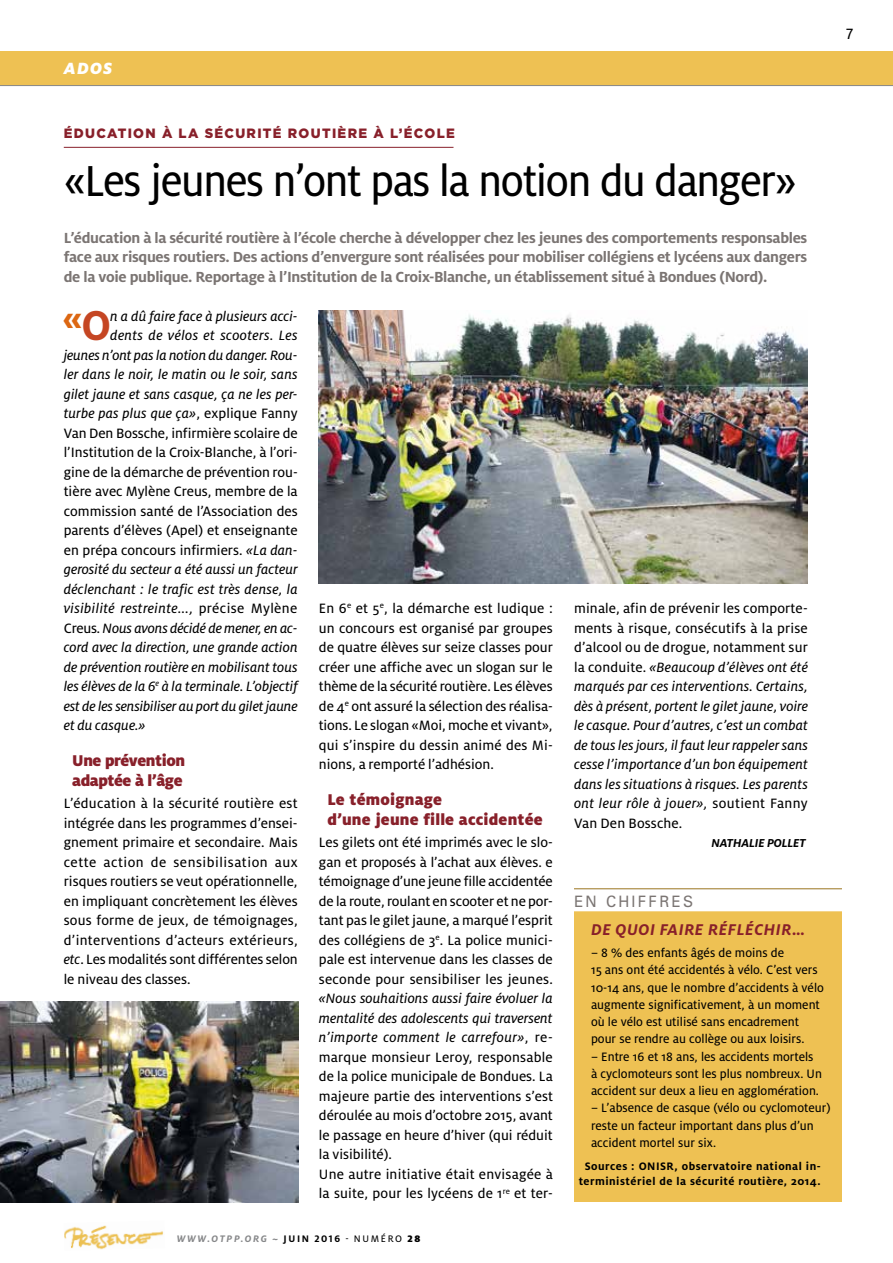
<style>
.page{position:relative;width:893px;height:1263px;background:#fff}
.page>*{position:absolute;margin:0;border:0;box-sizing:border-box;transform-origin:0 0}
.t1{font:48px "Milo OT Text";letter-spacing:-.03em;color:#000;scale:.94 1}
.t2{font:700 37.05px "Milo OT";color:#dc6712}
.t3{font:italic 900 18px "Milo OT";color:#fff}
.t4{font:900 17.25px/19.5px "Milo OT";letter-spacing:.01em;color:#88202a}
.t5{font:900 17.25px/19.5px "Milo OT";letter-spacing:-.025em;color:#88202a}
.t6{font:italic 700 17.25px "Milo OT";letter-spacing:.03em;color:#88202a}
.t7{font:16.5px "Milo OT Text";color:#000}
.t8{font:700 16.2px/19.5px "Milo OT";letter-spacing:-.02em;color:#7b7573;text-align:justify}
.t9{font:15.75px "Zurich BT";letter-spacing:.15em;color:#7b7573}
.t10{font:15px/19.5px "Milo OT Text";color:#000;text-align:justify}
.t11{font:15px/19.5px "Milo OT Text Ita";color:#000;text-align:justify}
.t12{font:13.5px/17.2px "Milo OT Text";color:#000}
.t13{font:900 13.5px "Gotham";letter-spacing:.1em;color:#88202a}
.t14{font:italic 700 12.75px "Milo OT";letter-spacing:-.015em;color:#000}
.t15{font:700 12px/15px "Milo OT";letter-spacing:.04em;color:#000;text-align:center}
.t16{font:italic 700 10.5px "Milo OT";letter-spacing:.16em;color:#87888a}
.s1{font-size:46.35px;color:#c54623}
.s2{font-family:"Milo OT Text"}
.s3{font-family:"Milo OT Text Ita"}
.s4{font-style:normal;color:#000}
.s5{font-family:"Milo OT Text";font-weight:400;font-style:normal;color:#000}
.s6{font-weight:900;font-style:normal;color:#000}
</style>
<div class="page">
<hr style="left:64px;top:147px;width:389px;height:1px;background:#88202a">
<div style="left:574px;top:889px;width:268px;height:313px;background:#eec153"></div>
<div style="left:574px;top:889px;width:268px;height:22px;background:#fff"></div>
<img style="left:319px;top:311px;width:489px;height:272px">
<img style="left:0;top:1001px;width:298px;height:201px">
<div style="left:0;top:51px;width:893px;height:34px;background:#eec153"></div>
<hr style="left:0;top:85px;width:893px;height:1px;background:#87888a">
<img style="left:64px;top:1225px;width:99px;height:25px">
<p class="t3" style="left:64px;top:58px;width:50px">ADOS</p>
<p class="t7" style="left:846px;top:24px;width:9px">7</p>
<p class="t13" style="left:64px;top:124px;width:393px">ÉDUCATION À LA SÉCURITÉ ROUTIÈRE À L’ÉCOLE</p>
<h1 class="t1" style="left:64px;top:155px;width:781px">«Les jeunes n’ont pas la notion du danger»</h1>
<p class="t8" style="left:64px;top:228px;width:745px">L’éducation à la sécurité routière à l’école cherche à développer chez les jeunes des comportements responsables face aux risques routiers. Des actions d’envergure sont réalisées pour mobiliser collégiens et lycéens aux dangers de la voie publique. Reportage à l’Institution de la Croix-Blanche, un établissement situé à Bondues (Nord).</p>
<h2 class="t2" style="left:63px;top:297px;width:50px">«<span class="s1">O</span></h2>
<p class="t11" style="left:64px;top:306px;width:235px;text-align:right">n a dû faire face à plusieurs acci-<br>dents de vélos et scooters. Les<br>jeunes n’ont pas la notion du danger. Rou&shy;ler dans le noir, le matin ou le soir, sans gilet jaune et sans casque, ça ne les per&shy;turbe pas plus que ça»<span class="s2">, explique Fanny</span></p>
<p class="t10" style="left:64px;top:423px;width:235px">Van Den Bossche, infirmière scolaire de l’Institution de la Croix-Blanche, à l’ori&shy;gine de la démarche de prévention rou&shy;tière avec Mylène Creus, membre de la commission santé de l’Association des parents d’élèves (Apel) et enseignante en prépa concours infirmiers. <span class="s3">«La dan-</span></p>
<p class="t11" style="left:64px;top:560px;width:236px">gerosité du secteur a été aussi un facteur déclenchant : le trafic est très dense, la visibilité restreinte..., <span class="s2">précise Mylène Creus</span>. Nous avons décidé de mener, en ac&shy;cord avec la direction, une grande action de prévention routière en mobilisant tous les élèves de la 6<sup>e</sup> à la terminale. L’objectif est de les sensibiliser au port du gilet jaune et du casque.»</p>
<p class="t5" style="left:72px;top:751px;width:114px">Une prévention adaptée à l’âge</p>
<p class="t10" style="left:64px;top:794px;width:236px">L’éducation à la sécurité routière est intégrée dans les programmes d’ensei&shy;gnement primaire et secondaire. Mais cette action de sensibilisation aux risques routiers se veut opérationnelle, en impliquant concrètement les élèves sous forme de jeux, de témoignages, d’interventions d’acteurs extérieurs, <span class="s3">etc</span>. Les modalités sont différentes selon le niveau des classes.</p>
<p class="t10" style="left:319px;top:599px;width:235px">En 6<sup>e</sup> et 5<sup>e</sup>, la démarche est ludique : un concours est organisé par groupes de quatre élèves sur seize classes pour créer une affiche avec un slogan sur le thème de la sécurité routière. Les élèves de 4<sup>e</sup> ont assuré la sélection des réalisa&shy;tions. Le slogan «Moi, moche et vivant», qui s’inspire du dessin animé des Mi&shy;nions, a remporté l’adhésion.</p>
<p class="t4" style="left:327px;top:790px;width:217px">Le témoignage<br>d’une jeune fille accidentée</p>
<p class="t10" style="left:319px;top:833px;width:235px">Les gilets ont été imprimés avec le slo&shy;gan et proposés à l’achat aux élèves. e témoignage d’une jeune fille accidentée de la route, roulant en scooter et ne por&shy;tant pas le gilet jaune, a marqué l’esprit des collégiens de 3<sup>e</sup>. La police munici&shy;pale est intervenue dans les classes de seconde pour sensibiliser les jeunes.</p>
<p class="t11" style="left:319px;top:989px;width:235px">«Nous souhaitions aussi faire évoluer la mentalité des adolescents qui traversent n’importe comment le carrefour»<span class="s2">, re-</span></p>
<p class="t10" style="left:319px;top:1047px;width:235px;text-align:left">marque monsieur Leroy, responsable de la police municipale de Bondues. La majeure partie des interventions s’est déroulée au mois d’octobre 2015, avant le passage en heure d’hiver (qui réduit la visibilité).<br>Une autre initiative était envisagée à la suite, pour les lycéens de 1<sup>re</sup> et ter-</p>
<p class="t10" style="left:574px;top:599px;width:235px">minale, afin de prévenir les comporte&shy;ments à risque, consécutifs à la prise d’alcool ou de drogue, notamment sur</p>
<p class="t11" style="left:574px;top:657px;width:235px"><span class="s2">la conduite.</span> «Beaucoup d’élèves ont été marqués par ces interventions. Certains, dès à présent, portent le gilet jaune, voire le casque. Pour d’autres, c’est un combat de tous les jours, il faut leur rappeler sans cesse l’importance d’un bon équipement dans les situations à risques. Les parents ont leur rôle à jouer», <span class="s2">soutient Fanny</span></p>
<p class="t10" style="left:574px;top:813px;width:110px">Van Den Bossche.</p>
<p class="t14" style="left:712px;top:836px;width:96px">NATHALIE POLLET</p>
<p class="t9" style="left:574px;top:891px;width:121px">EN CHIFFRES</p>
<p class="t6" style="left:591px;top:920px;width:215px">DE QUOI FAIRE RÉFLÉCHIR…</p>
<p class="t12" style="left:591px;top:944px;width:234px">– 8 % des enfants âgés de moins de<br>15 ans ont été accidentés à vélo. C’est vers 10-14 ans, que le nombre d’accidents à vélo augmente significativement, à un moment où le vélo est utilisé sans encadrement pour se rendre au collège ou aux loisirs.</p>
<p class="t12" style="left:591px;top:1048px;width:232px">– Entre 16 et 18 ans, les accidents mortels à cyclomoteurs sont les plus nombreux. Un accident sur deux a lieu en agglomération.</p>
<p class="t12" style="left:591px;top:1099px;width:241px">– L’absence de casque (vélo ou cyclomoteur) reste un facteur important dans plus d’un accident mortel sur six.</p>
<p class="t15" style="left:579px;top:1159px;width:244px">Sources : ONISR, observatoire national in&shy;terministériel de la sécurité routière, 2014.</p>
<p class="t16" style="left:177px;top:1233px;width:245px">WWW.OTPP.ORG ~ <span class="s4">JUIN 2016</span> <span class="s5">- NUMÉRO</span> <span class="s6">28</span></p>
</div>
